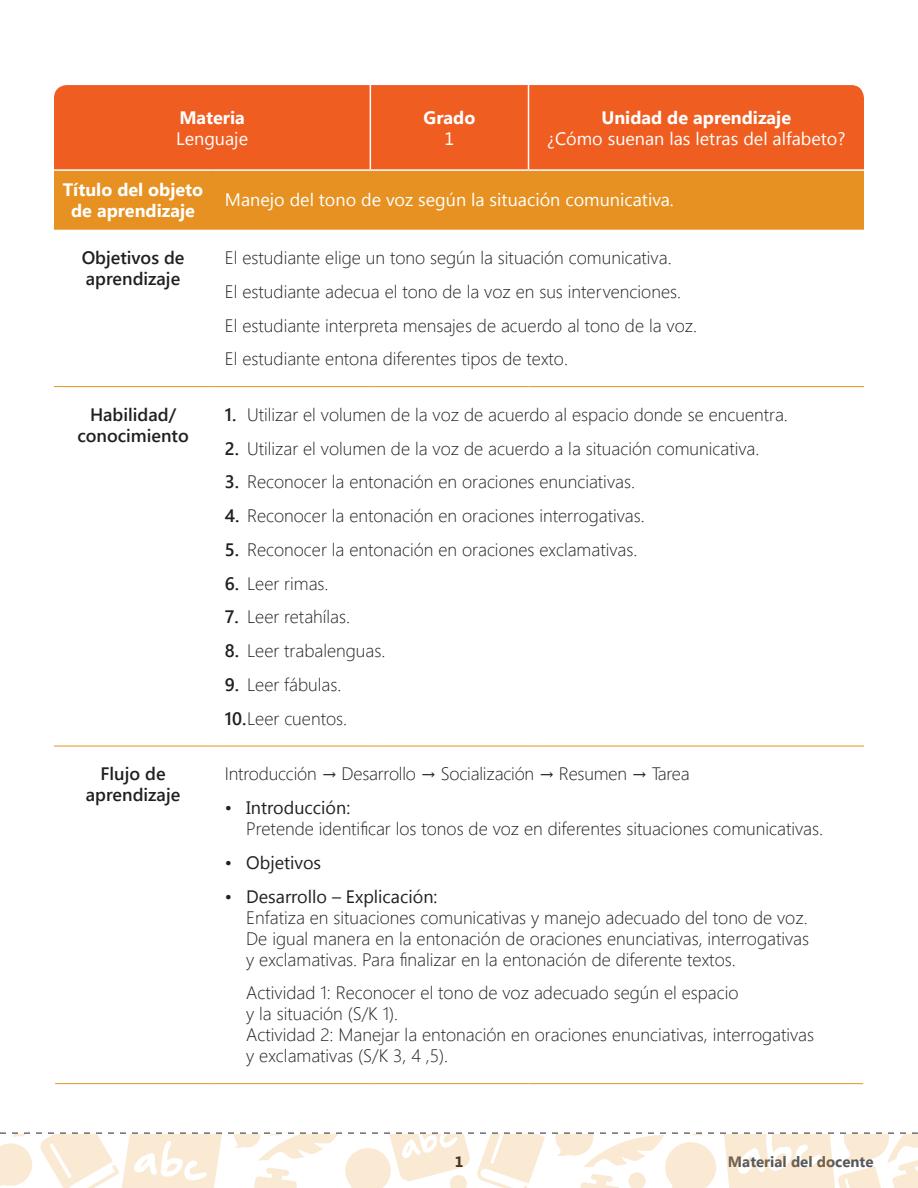
<style>
.page{position:relative;width:918px;height:1188px;background:#fff}
.page>*{position:absolute;margin:0;border:0;box-sizing:border-box;transform-origin:0 0}
.t1{font:300 18px/21px "Segoe UI";color:#231f20}
.t2{font:18px "Segoe UI";color:#fff}
.t3{font:600 18px/21px "Segoe UI";color:#231f20;text-align:center}
.t4{font:700 18px/21px "Segoe UI";color:#fff;text-align:center}
.t5{font:18px "Segoe UI";color:#231f20}
.t6{font:700 15px "Segoe UI";color:#57585a}
.t7{font:700 15px "Segoe UI";color:#231f20}
.s1{font-weight:600}
</style>
<div class="page">
<svg style="left:0;top:1132px;width:918px;height:56px"></svg>
<div style="left:54px;top:85px;width:810px;height:84px;background:#f05d21"></div>
<div style="left:54px;top:171px;width:810px;height:59px;background:#e69121"></div>
<hr style="left:370px;top:85px;width:1px;height:84px;background:#fff">
<hr style="left:528px;top:85px;width:1px;height:84px;background:#fff">
<hr style="left:54px;top:386px;width:158px;height:1px;background:#e69121">
<hr style="left:212px;top:386px;width:158px;height:1px;background:#e69121">
<hr style="left:370px;top:386px;width:159px;height:1px;background:#e69121">
<hr style="left:529px;top:386px;width:335px;height:1px;background:#e69121">
<hr style="left:54px;top:746px;width:158px;height:1px;background:#e69121">
<hr style="left:212px;top:746px;width:158px;height:1px;background:#e69121">
<hr style="left:370px;top:746px;width:159px;height:1px;background:#e69121">
<hr style="left:529px;top:746px;width:335px;height:1px;background:#e69121">
<hr style="left:54px;top:1083px;width:158px;height:1px;background:#e69121">
<hr style="left:212px;top:1083px;width:158px;height:1px;background:#e69121">
<hr style="left:370px;top:1083px;width:159px;height:1px;background:#e69121">
<hr style="left:529px;top:1083px;width:335px;height:1px;background:#e69121">
<p class="t4" style="left:179px;top:106px;width:67px">Materia</p>
<p class="t2" style="left:176px;top:126px;width:73px">Lenguaje</p>
<p class="t4" style="left:424px;top:106px;width:53px">Grado</p>
<p class="t2" style="left:445px;top:126px;width:11px">1</p>
<p class="t4" style="left:601px;top:106px;width:191px">Unidad de aprendizaje</p>
<p class="t2" style="left:547px;top:126px;width:300px">¿Cómo suenan las letras del alfabeto?</p>
<p class="t4" style="left:63px;top:178px;width:142px">Título del objeto de aprendizaje</p>
<p class="t2" style="left:225px;top:188px;width:450px">Manejo del tono de voz según la situación comunicativa.</p>
<p class="t3" style="left:82px;top:247px;width:104px;text-align:left">Objetivos de aprendizaje</p>
<p class="t1" style="left:225px;top:240px;width:474px;line-height:33.8px">El estudiante elige un tono según la situación comunicativa.<br>El estudiante adecua el tono de la voz en sus intervenciones.<br>El estudiante interpreta mensajes de acuerdo al tono de la voz.<br>El estudiante entona diferentes tipos de texto.</p>
<p class="t3" style="left:77px;top:404px;width:113px">Habilidad/ conocimiento</p>
<p class="t1" style="left:225px;top:403px;width:565px"><span class="s1">1.</span> Utilizar el volumen de la voz de acuerdo al espacio donde se encuentra.</p>
<p class="t1" style="left:225px;top:437px;width:536px"><span class="s1">2.</span> Utilizar el volumen de la voz de acuerdo a la situación comunicativa.</p>
<p class="t1" style="left:225px;top:471px;width:412px"><span class="s1">3.</span> Reconocer la entonación en oraciones enunciativas.</p>
<p class="t1" style="left:225px;top:504px;width:421px"><span class="s1">4.</span> Reconocer la entonación en oraciones interrogativas.</p>
<p class="t1" style="left:225px;top:538px;width:414px"><span class="s1">5.</span> Reconocer la entonación en oraciones exclamativas.</p>
<p class="t1" style="left:225px;top:572px;width:105px"><span class="s1">6.</span> Leer rimas.</p>
<p class="t1" style="left:225px;top:606px;width:127px"><span class="s1">7.</span> Leer retahílas.</p>
<p class="t1" style="left:225px;top:639px;width:162px"><span class="s1">8.</span> Leer trabalenguas.</p>
<p class="t1" style="left:225px;top:667px;width:124px;line-height:33.8px"><span class="s1">9.</span> Leer fábulas.<br><span class="s1">10.</span>Leer cuentos.</p>
<p class="t3" style="left:86px;top:763px;width:96px">Flujo de aprendizaje</p>
<p class="t1" style="left:225px;top:763px;width:466px">Introducción → Desarrollo → Socialización → Resumen → Tarea</p>
<p class="t5" style="left:225px;top:795px;width:127px">• Introducción:</p>
<p class="t1" style="left:246px;top:817px;width:578px">Pretende identificar los tonos de voz en diferentes situaciones comunicativas.</p>
<p class="t5" style="left:225px;top:850px;width:98px">• Objetivos</p>
<p class="t5" style="left:225px;top:884px;width:214px">• Desarrollo – Explicación:</p>
<p class="t1" style="left:246px;top:906px;width:564px;text-align:justify">Enfatiza en situaciones comunicativas y manejo adecuado del tono de voz.<br>De igual manera en la entonación de oraciones enunciativas, interrogativas y exclamativas. Para finalizar en la entonación de diferente textos.</p>
<p class="t1" style="left:246px;top:982px;width:569px">Actividad 1: Reconocer el tono de voz adecuado según el espacio<br>y la situación (S/K 1).<br>Actividad 2: Manejar la entonación en oraciones enunciativas, interrogativas y exclamativas (S/K 3, 4 ,5).</p>
<p class="t7" style="left:455px;top:1151px;width:10px">1</p>
<p class="t6" style="left:728px;top:1151px;width:147px">Material del docente</p>
</div>
